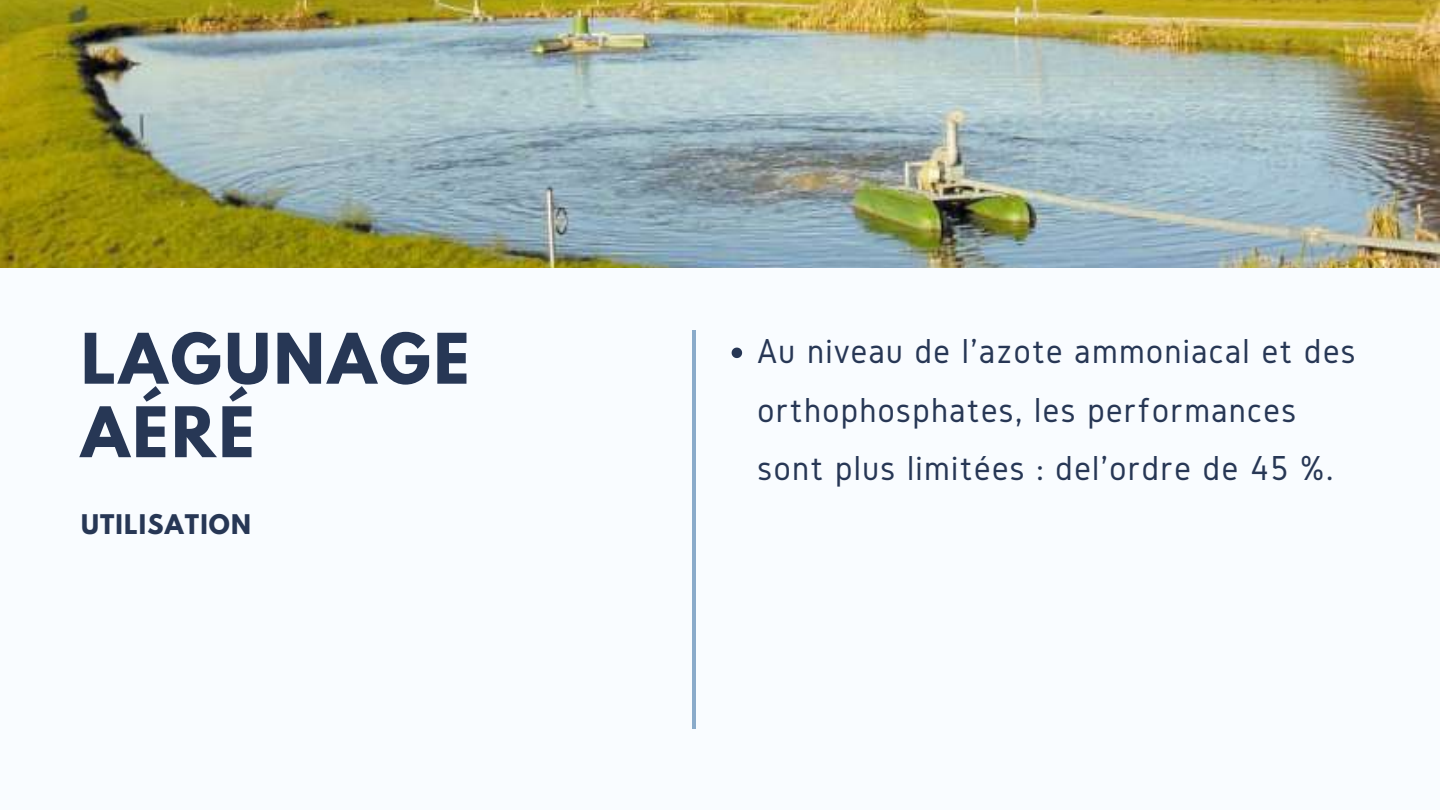
<style>
.page{position:relative;width:1440px;height:810px;background:#f9fcff}
.page>*{position:absolute;margin:0;border:0;box-sizing:border-box;transform-origin:0 0}
.t1{font:700 61.7px/73.5px "League Spartan";letter-spacing:.05em;color:#273755}
.t2{font:36px/58.5px "Gidole";letter-spacing:.04em;color:#273755}
.t3{font:700 24px "League Spartan";letter-spacing:.05em;color:#273755}
</style>
<div class="page">
<svg style="left:732px;top:348px;width:10px;height:10px"></svg>
<hr style="left:693px;top:330px;width:3px;height:399px;background:#8aabca">
<img style="left:0;top:0;width:1440px;height:267px">
<h1 class="t1" style="left:81px;top:330px;width:390px">LAGUNAGE<br>AÉRÉ</h1>
<p class="t3" style="left:81px;top:512px;width:172px">UTILISATION</p>
<p class="t2" style="left:758px;top:322px;width:600px">Au niveau de l'azote ammoniacal et des orthophosphates, les performances sont plus limitées : del'ordre de 45 %.</p>
</div>
